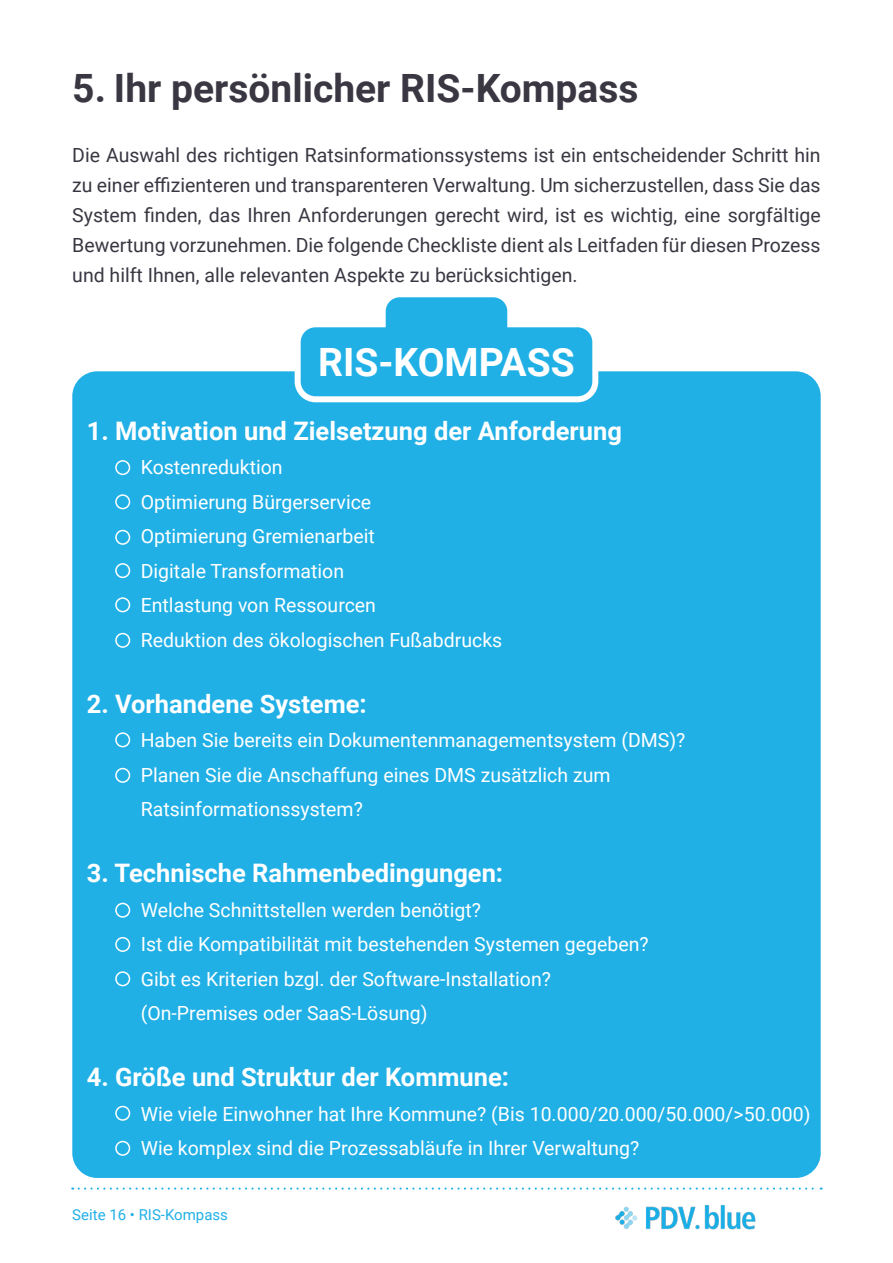
<style>
.page{position:relative;width:893px;height:1263px;background:#fff}
.page>*{position:absolute;margin:0;border:0;box-sizing:border-box;transform-origin:0 0}
.t1{font:700 39px "Roboto";color:#3a3742}
.t2{font:700 39px "Roboto";color:#fff}
.t3{font:700 25.5px "Roboto";color:#fff}
.t4{font:19.5px/34.5px "Roboto";color:#fff}
.t5{font:19.5px/30px "Roboto";color:#3a3742;text-align:justify}
.t6{font:15px "Roboto";color:#21b0e6}
</style>
<div class="page">
<img style="left:615px;top:1205px;width:141px;height:25px">
<svg style="left:79px;top:1187px;width:743px;height:2px"></svg>
<div style="left:72px;top:371px;width:749px;height:807px;background:#21b0e6;border-radius:25px"></div>
<svg style="left:292px;top:297px;width:309px;height:106px"></svg>
<div style="left:115px;top:460px;width:15px;height:15px;border:2px solid #fff;border-radius:50%"></div>
<div style="left:115px;top:563px;width:15px;height:15px;border:2px solid #fff;border-radius:50%"></div>
<div style="left:115px;top:903px;width:15px;height:15px;border:2px solid #fff;border-radius:50%"></div>
<div style="left:115px;top:494px;width:15px;height:15px;border:2px solid #fff;border-radius:50%"></div>
<div style="left:115px;top:597px;width:15px;height:15px;border:2px solid #fff;border-radius:50%"></div>
<div style="left:115px;top:937px;width:15px;height:15px;border:2px solid #fff;border-radius:50%"></div>
<div style="left:115px;top:732px;width:15px;height:15px;border:2px solid #fff;border-radius:50%"></div>
<div style="left:115px;top:1106px;width:15px;height:15px;border:2px solid #fff;border-radius:50%"></div>
<div style="left:115px;top:530px;width:15px;height:15px;border:2px solid #fff;border-radius:50%"></div>
<div style="left:115px;top:633px;width:15px;height:15px;border:2px solid #fff;border-radius:50%"></div>
<div style="left:115px;top:971px;width:15px;height:15px;border:2px solid #fff;border-radius:50%"></div>
<div style="left:115px;top:768px;width:15px;height:15px;border:2px solid #fff;border-radius:50%"></div>
<div style="left:115px;top:1141px;width:15px;height:15px;border:2px solid #fff;border-radius:50%"></div>
<h1 class="t1" style="left:72px;top:60px;width:568px">5. Ihr persönlicher RIS-Kompass</h1>
<p class="t5" style="left:72px;top:140px;width:750px">Die Auswahl des richtigen Ratsinformationssystems ist ein entscheidender Schritt hin zu einer effizienteren und transparenteren Verwaltung. Um sicherzustellen, dass Sie das System finden, das Ihren Anforderungen gerecht wird, ist es wichtig, eine sorgfältige Bewertung vorzunehmen. Die folgende Checkliste dient als Leitfaden für diesen Prozess und hilft Ihnen, alle relevanten Aspekte zu berücksichtigen.</p>
<h1 class="t2" style="left:318px;top:335px;width:258px">RIS-KOMPASS</h1>
<h2 class="t3" style="left:87px;top:413px;width:537px">1. Motivation und Zielsetzung der Anforderung</h2>
<p class="t4" style="left:141px;top:449px;width:363px">Kostenreduktion<br>Optimierung Bürgerservice<br>Optimierung Gremienarbeit<br>Digitale Transformation<br>Entlastung von Ressourcen<br>Reduktion des ökologischen Fußabdrucks</p>
<h2 class="t3" style="left:87px;top:686px;width:282px">2. Vorhandene Systeme:</h2>
<p class="t4" style="left:141px;top:722px;width:546px">Haben Sie bereits ein Dokumentenmanagementsystem (DMS)?<br>Planen Sie die Anschaffung eines DMS zusätzlich zum<br>Ratsinformationssystem?</p>
<h2 class="t3" style="left:87px;top:855px;width:418px">3. Technische Rahmenbedingungen:</h2>
<p class="t4" style="left:141px;top:892px;width:509px">Welche Schnittstellen werden benötigt?<br>Ist die Kompatibilität mit bestehenden Systemen gegeben?<br>Gibt es Kriterien bzgl. der Software-Installation? (On-Premises oder SaaS-Lösung)</p>
<h2 class="t3" style="left:87px;top:1059px;width:424px">4. Größe und Struktur der Kommune:</h2>
<p class="t4" style="left:141px;top:1096px;width:671px">Wie viele Einwohner hat Ihre Kommune? (Bis 10.000/20.000/50.000/&gt;50.000)<br>Wie komplex sind die Prozessabläufe in Ihrer Verwaltung?</p>
<p class="t6" style="left:72px;top:1204px;width:157px">Seite 16 • RIS-Kompass</p>
</div>
